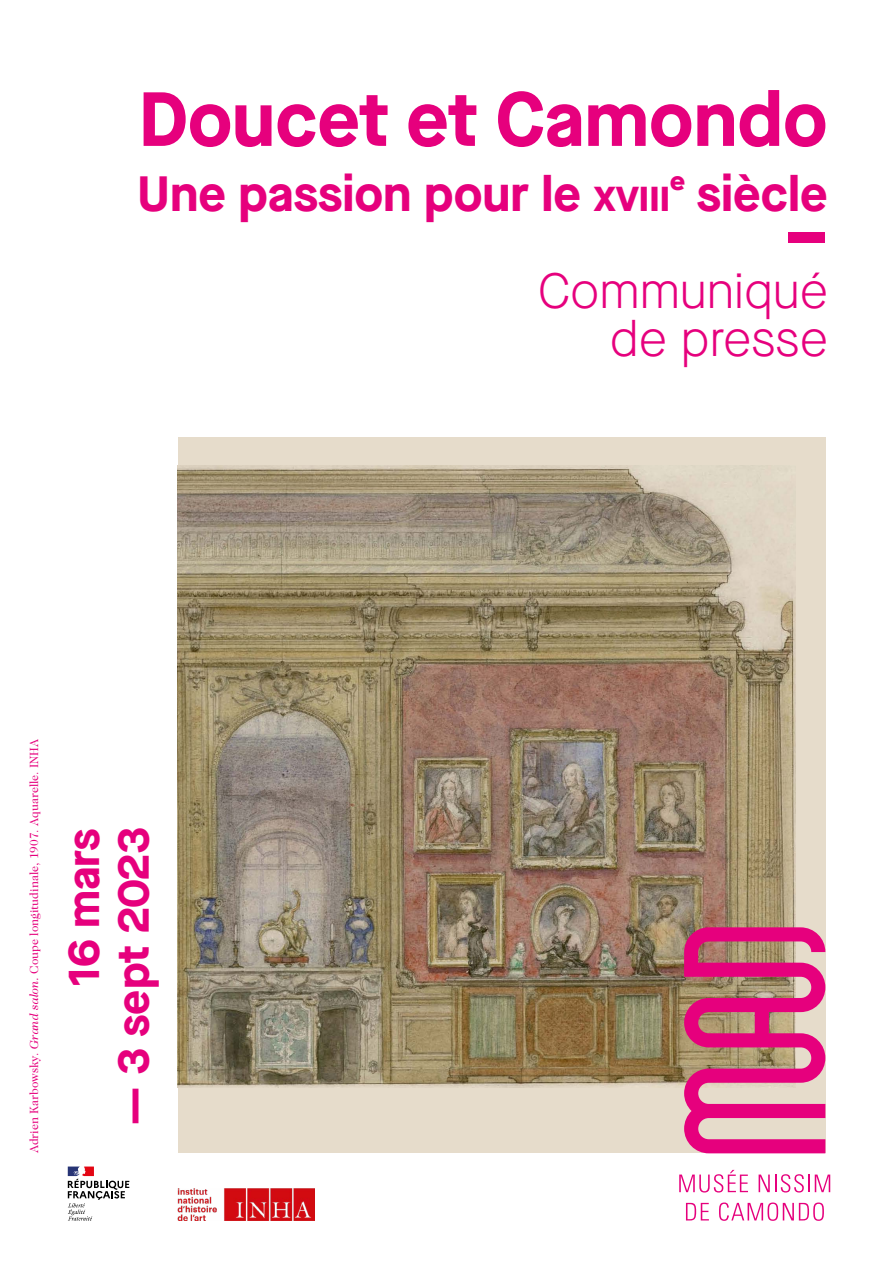
<style>
.page{position:relative;width:893px;height:1263px;background:#fff}
.page>*{position:absolute;margin:0;border:0;box-sizing:border-box;transform-origin:0 0}
.t1{font:700 76.5px "Maison Neue";color:#e6007d}
.t2{font:700 49.5px "Maison Neue";color:#e6007d}
.t3{font:300 49.5px/48.8px "Maison Neue";color:#e6007d;text-align:right}
.t4{font:700 45px "Maison Neue";letter-spacing:-.01em;color:#e6007d}
.t5{font:12px "Caslon 224 Std";color:#e6007d}
.s1{font-weight:800;font-size:34.65px}
.s2{font-style:italic}
</style>
<div class="page">
<div style="left:178px;top:437px;width:647px;height:716px;background:#e6dccb"></div>
<svg style="left:68px;top:1166px;width:61px;height:54px"></svg>
<img style="left:178px;top:465px;width:617px;height:622px">
<svg style="left:679px;top:1170px;width:69px;height:22px"></svg>
<svg style="left:759px;top:1174px;width:71px;height:18px"></svg>
<svg style="left:686px;top:1203px;width:23px;height:17px"></svg>
<svg style="left:719px;top:1202px;width:105px;height:19px"></svg>
<svg style="left:684px;top:927px;width:141px;height:226px"></svg>
<img style="left:178px;top:1188px;width:137px;height:32px">
<h1 class="t1" style="left:138px;top:65px;width:691px">Doucet et Camondo</h1>
<h2 class="t2" style="left:137px;top:158px;width:692px">Une passion pour le <span class="s1">xviii</span>e siècle</h2>
<h1 class="t1" style="left:786px;top:179px;width:44px">–</h1>
<h2 class="t3" style="left:538px;top:266px;width:292px">Communiqué de presse</h2>
<p class="t5" style="left:27px;top:1153px;width:416px;rotate:-90deg">Adrien Karbowsky. <span class="s2">Grand salon.</span> Coupe longitudinale, 1907. Aquarelle. INHA</p>
<h3 class="t4" style="left:52px;top:986px;width:159px;rotate:-90deg">16 mars</h3>
<h3 class="t4" style="left:101px;top:1125px;width:300px;rotate:-90deg">— 3 sept 2023</h3>
</div>
